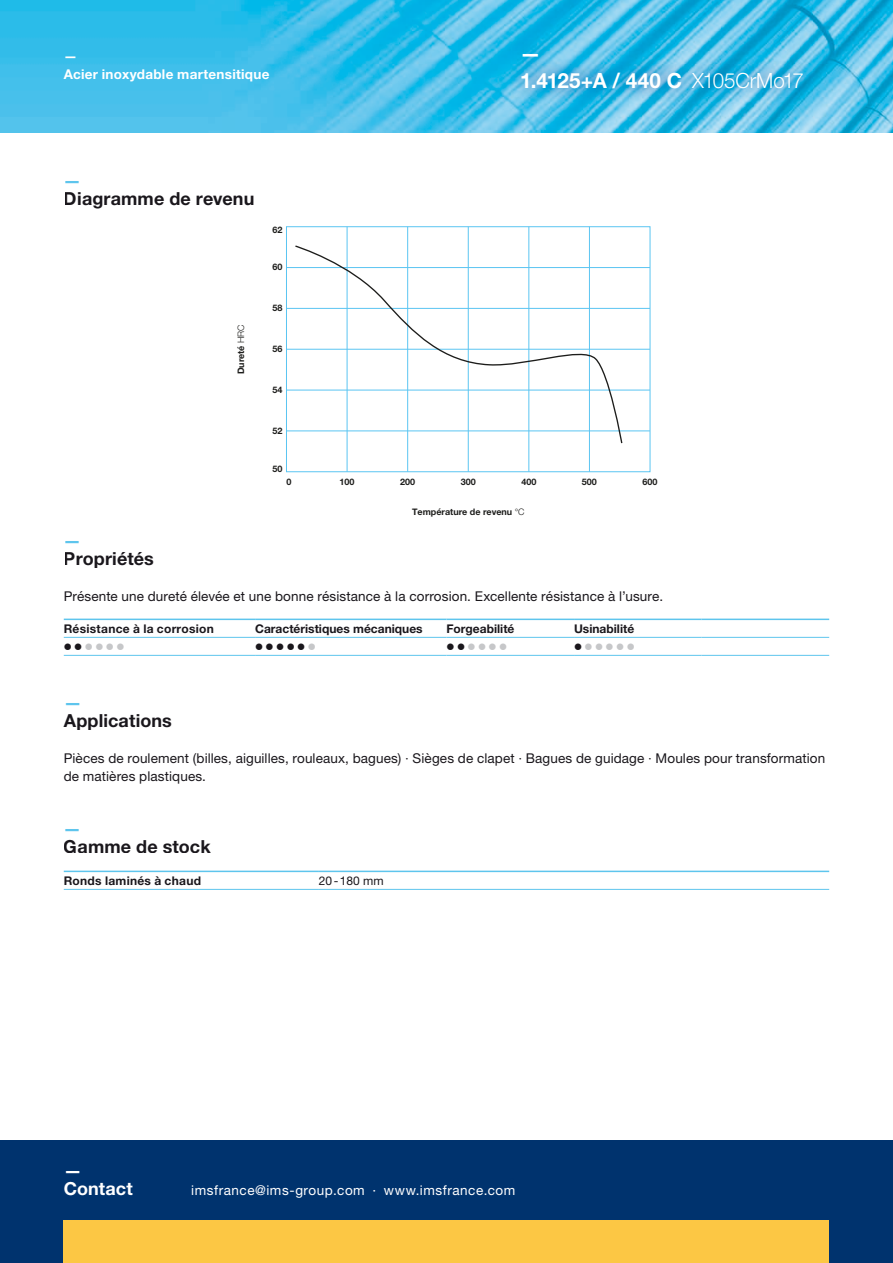
<style>
.page{position:relative;width:893px;height:1263px;background:#fff}
.page>*{position:absolute;margin:0;border:0;box-sizing:border-box;transform-origin:0 0}
.t1{font:700 21px/27px "Helvetica Neue LT Std";letter-spacing:.015em;color:#fff}
.t2{font:700 18px "Helvetica Neue LT Std";letter-spacing:.005em;color:#1a171c}
.t3{font:700 18px/18px "Helvetica Neue LT Std";letter-spacing:.005em;color:#fff}
.t4{font:700 18px "Helvetica Neue LT Std";color:#5ec5ed}
.t5{font:13.5px/18px "Helvetica Neue LT Std";letter-spacing:.01em;color:#1a171c}
.t6{font:13.5px "Helvetica Neue LT Pro";letter-spacing:.04em;color:#fff}
.t7{font:700 13.5px/18px "Helvetica Neue LT Std";letter-spacing:.02em;color:#fff}
.t8{font:700 12px "Helvetica Neue LT Std";color:#1a171c}
.t9{font:700 12px "Helvetica Neue LT Std";letter-spacing:.02em;color:#1a171c}
.t10{font:700 12px "Helvetica Neue LT Std";letter-spacing:.025em;color:#1a171c}
.t11{font:12px "Helvetica Neue LT Std";color:#1a171c}
.t12{font:700 9px "Helvetica Neue LT Pro";color:#1d1d1b}
.s1{font-weight:300}
</style>
<div class="page">
<img style="left:0;top:0;width:893px;height:133px">
<div style="left:0;top:1141px;width:893px;height:122px;background:#00336e"></div>
<div style="left:286px;top:226px;width:364px;height:246px;border:1px solid #5bc5f2"></div>
<hr style="left:529px;top:227px;width:1px;height:245px;background:#5bc5f2">
<hr style="left:468px;top:227px;width:1px;height:245px;background:#5bc5f2">
<hr style="left:407px;top:227px;width:1px;height:245px;background:#5bc5f2">
<hr style="left:347px;top:227px;width:1px;height:245px;background:#5bc5f2">
<hr style="left:589px;top:227px;width:1px;height:245px;background:#5bc5f2">
<hr style="left:287px;top:267px;width:363px;height:1px;background:#5bc5f2">
<hr style="left:287px;top:308px;width:363px;height:1px;background:#5bc5f2">
<hr style="left:287px;top:349px;width:363px;height:1px;background:#5bc5f2">
<hr style="left:287px;top:390px;width:363px;height:1px;background:#5bc5f2">
<hr style="left:287px;top:431px;width:363px;height:1px;background:#5bc5f2">
<svg style="left:294px;top:245px;width:329px;height:199px"></svg>
<hr style="left:64px;top:871px;width:255px;height:1px;background:#5ec5ed">
<hr style="left:64px;top:889px;width:255px;height:1px;background:#5ec5ed">
<hr style="left:319px;top:871px;width:510px;height:1px;background:#5ec5ed">
<hr style="left:319px;top:889px;width:510px;height:1px;background:#5ec5ed">
<hr style="left:64px;top:619px;width:191px;height:1px;background:#5ec5ed">
<hr style="left:255px;top:619px;width:191px;height:1px;background:#5ec5ed">
<hr style="left:446px;top:619px;width:128px;height:1px;background:#5ec5ed">
<hr style="left:574px;top:619px;width:128px;height:1px;background:#5ec5ed">
<hr style="left:702px;top:619px;width:127px;height:1px;background:#5ec5ed">
<hr style="left:64px;top:637px;width:191px;height:1px;background:#5ec5ed">
<hr style="left:255px;top:637px;width:191px;height:1px;background:#5ec5ed">
<hr style="left:446px;top:637px;width:128px;height:1px;background:#5ec5ed">
<hr style="left:574px;top:637px;width:128px;height:1px;background:#5ec5ed">
<hr style="left:702px;top:637px;width:127px;height:1px;background:#5ec5ed">
<hr style="left:64px;top:655px;width:191px;height:1px;background:#5ec5ed">
<hr style="left:255px;top:655px;width:191px;height:1px;background:#5ec5ed">
<hr style="left:446px;top:655px;width:128px;height:1px;background:#5ec5ed">
<hr style="left:574px;top:655px;width:128px;height:1px;background:#5ec5ed">
<hr style="left:702px;top:655px;width:127px;height:1px;background:#5ec5ed">
<div style="left:508px;top:38px;width:309px;height:65px;background:#004897;opacity:.76"></div>
<div style="left:64px;top:1220px;width:765px;height:43px;background:#fcc744"></div>
<p class="t7" style="left:64px;top:46px;width:207px">—<br>Acier inoxydable martensitique</p>
<h2 class="t4" style="left:64px;top:169px;width:19px">—</h2>
<h2 class="t2" style="left:64px;top:187px;width:192px">Diagramme de revenu</h2>
<p class="t12" style="left:236px;top:374px;width:52px;rotate:-90deg">Dureté <span class="s1">HRC</span></p>
<p class="t12" style="left:272px;top:224px;width:12px">62</p>
<p class="t12" style="left:272px;top:261px;width:12px">60</p>
<p class="t12" style="left:272px;top:302px;width:12px">58</p>
<p class="t12" style="left:272px;top:343px;width:12px">56</p>
<p class="t12" style="left:272px;top:384px;width:12px">54</p>
<p class="t12" style="left:272px;top:425px;width:12px">52</p>
<p class="t12" style="left:272px;top:463px;width:12px">50</p>
<h1 class="t1" style="left:520px;top:39px;width:285px">—<br>1.4125+A / 440 C <span class="s1">X105CrMo17</span></h1>
<p class="t12" style="left:286px;top:477px;width:7px">0</p>
<p class="t12" style="left:340px;top:477px;width:17px">100</p>
<p class="t12" style="left:400px;top:477px;width:17px">200</p>
<p class="t12" style="left:461px;top:477px;width:17px">300</p>
<p class="t12" style="left:521px;top:477px;width:17px">400</p>
<p class="t12" style="left:582px;top:477px;width:17px">500</p>
<p class="t12" style="left:642px;top:477px;width:17px">600</p>
<h2 class="t4" style="left:64px;top:529px;width:19px">—</h2>
<h2 class="t2" style="left:64px;top:547px;width:92px">Propriétés</h2>
<p class="t12" style="left:412px;top:506px;width:114px">Température de revenu <span class="s1">°C</span></p>
<p class="t5" style="left:64px;top:587px;width:601px">Présente une dureté élevée et une bonne résistance à la corrosion. Excellente résistance à l’usure.</p>
<p class="t9" style="left:64px;top:621px;width:152px">Résistance à la corrosion</p>
<p class="t8" style="left:255px;top:621px;width:169px">Caractéristiques mécaniques</p>
<p class="t8" style="left:446px;top:621px;width:69px">Forgeabilité</p>
<p class="t8" style="left:574px;top:621px;width:62px">Usinabilité</p>
<h2 class="t4" style="left:64px;top:691px;width:19px">—</h2>
<h2 class="t2" style="left:64px;top:709px;width:110px">Applications</h2>
<p class="t5" style="left:64px;top:749px;width:763px">Pièces de roulement (billes, aiguilles, rouleaux, bagues) <span class="s1">∙</span> Sièges de clapet <span class="s1">∙</span> Bagues de guidage <span class="s1">∙</span> Moules pour transformation de matières plastiques.</p>
<h2 class="t4" style="left:64px;top:817px;width:19px">—</h2>
<h2 class="t2" style="left:64px;top:835px;width:148px">Gamme de stock</h2>
<p class="t10" style="left:64px;top:873px;width:139px">Ronds laminés à chaud</p>
<p class="t11" style="left:319px;top:873px;width:66px">20-180 mm</p>
<h2 class="t3" style="left:64px;top:1161px;width:70px">—<br>Contact</h2>
<p class="t6" style="left:191px;top:1182px;width:326px">imsfrance@ims-group.com ∙ www.imsfrance.com</p>
</div>
